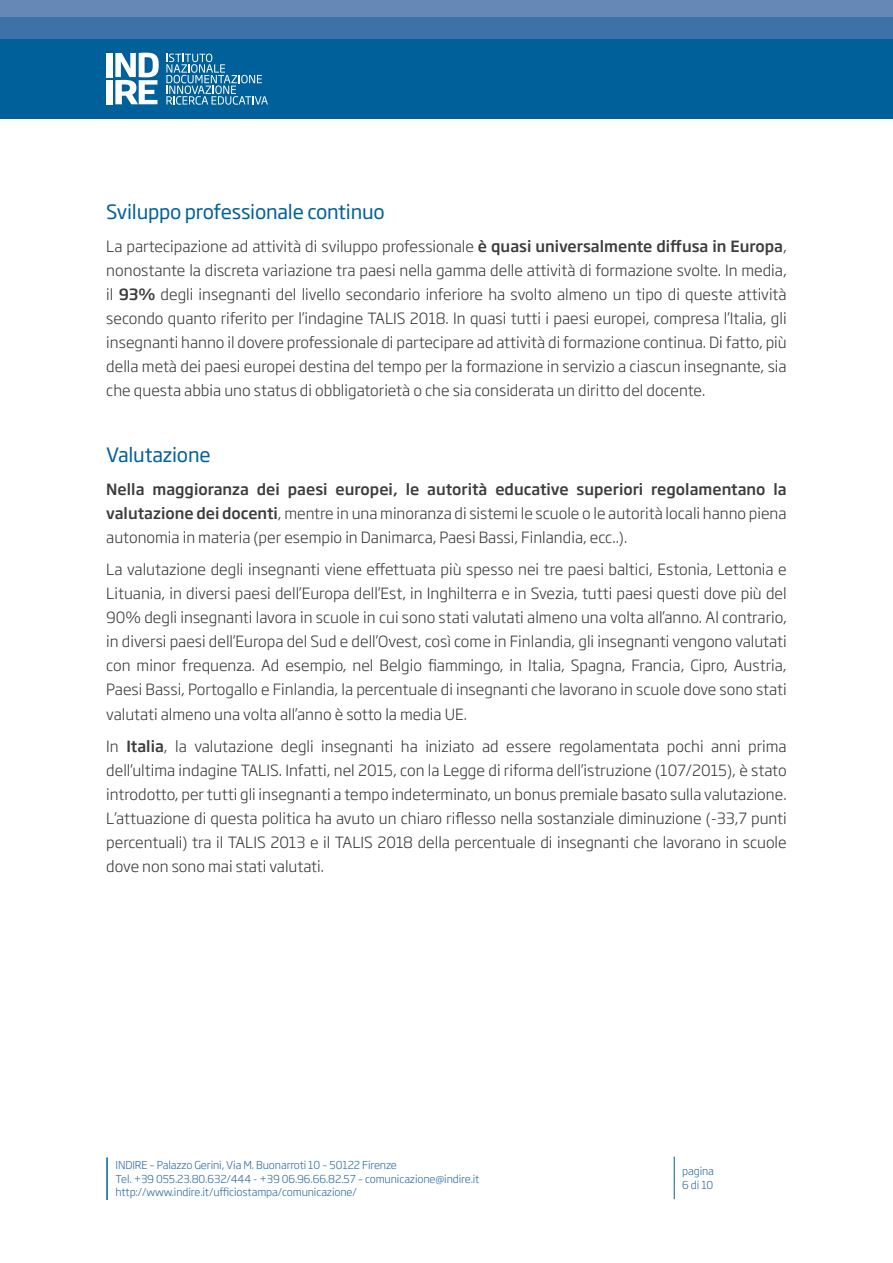
<style>
.page{position:relative;width:893px;height:1263px;background:#fff}
.page>*{position:absolute;margin:0;border:0;box-sizing:border-box;transform-origin:0 0}
.t1{font:19.5px "Soho Gothic Pro";letter-spacing:-.01em;color:#006099}
.t2{font:300 15.3px/24px "Soho Gothic Pro";color:#3c3c3b;text-align:justify}
.t3{font:300 10.8px/13.5px "Soho Gothic Pro";letter-spacing:-.01em;color:#2f6ca2}
.s1{font-weight:500}
</style>
<div class="page">
<hr style="left:106px;top:1157px;width:2px;height:43px;background:#006099">
<hr style="left:674px;top:1157px;width:1px;height:42px;background:#006099">
<div style="left:0;top:38px;width:893px;height:81px;background:#006099"></div>
<div style="left:0;top:17px;width:893px;height:21px;background:#3e72a7"></div>
<div style="left:0;top:0;width:893px;height:17px;background:#6588b6"></div>
<svg style="left:166px;top:54px;width:102px;height:51px"></svg>
<div style="left:106px;top:53px;width:6px;height:24px;background:#fff"></div>
<div style="left:106px;top:80px;width:6px;height:24px;background:#fff"></div>
<svg style="left:115px;top:53px;width:44px;height:51px"></svg>
<p class="t1" style="left:106px;top:197px;width:280px">Sviluppo professionale continuo</p>
<p class="t2" style="left:106px;top:233px;width:682px">La partecipazione ad attività di sviluppo professionale <span class="s1">è quasi universalmente diffusa in Europa</span>, nonostante la discreta variazione tra paesi nella gamma delle attività di formazione svolte. In media, il <span class="s1">93%</span> degli insegnanti del livello secondario inferiore ha svolto almeno un tipo di queste attività secondo quanto riferito per l’indagine TALIS 2018. In quasi tutti i paesi europei, compresa l’Italia, gli insegnanti hanno il dovere professionale di partecipare ad attività di formazione continua. Di fatto, più della metà dei paesi europei destina del tempo per la formazione in servizio a ciascun insegnante, sia che questa abbia uno status di obbligatorietà o che sia considerata un diritto del docente.</p>
<p class="t1" style="left:106px;top:440px;width:106px">Valutazione</p>
<p class="t2" style="left:106px;top:476px;width:682px"><span class="s1">Nella maggioranza dei paesi europei, le autorità educative superiori regolamentano la valutazione dei docenti</span>, mentre in una minoranza di sistemi le scuole o le autorità locali hanno piena autonomia in materia (per esempio in Danimarca, Paesi Bassi, Finlandia, ecc..).</p>
<p class="t2" style="left:106px;top:557px;width:682px">La valutazione degli insegnanti viene effettuata più spesso nei tre paesi baltici, Estonia, Lettonia e Lituania, in diversi paesi dell’Europa dell’Est, in Inghilterra e in Svezia, tutti paesi questi dove più del 90% degli insegnanti lavora in scuole in cui sono stati valutati almeno una volta all’anno. Al contrario, in diversi paesi dell’Europa del Sud e dell’Ovest, così come in Finlandia, gli insegnanti vengono valutati con minor frequenza. Ad esempio, nel Belgio fiammingo, in Italia, Spagna, Francia, Cipro, Austria, Paesi Bassi, Portogallo e Finlandia, la percentuale di insegnanti che lavorano in scuole dove sono stati valutati almeno una volta all’anno è sotto la media UE.</p>
<p class="t2" style="left:106px;top:733px;width:682px">In <span class="s1">Italia</span>, la valutazione degli insegnanti ha iniziato ad essere regolamentata pochi anni prima dell’ultima indagine TALIS. Infatti, nel 2015, con la Legge di riforma dell’istruzione (107/2015), è stato introdotto, per tutti gli insegnanti a tempo indeterminato, un bonus premiale basato sulla valutazione.<br>L’attuazione di questa politica ha avuto un chiaro riflesso nella sostanziale diminuzione (-33,7 punti percentuali) tra il TALIS 2013 e il TALIS 2018 della percentuale di insegnanti che lavorano in scuole dove non sono mai stati valutati.</p>
<p class="t3" style="left:116px;top:1158px;width:365px">INDIRE – Palazzo Gerini, Via M. Buonarroti 10 – 50122 Firenze<br>Tel. +39 055.23.80.632/444 - +39 06.96.66.82.57 – comunicazione@indire.it http://www.indire.it/ufficiostampa/comunicazione/</p>
<p class="t3" style="left:682px;top:1164px;width:33px">pagina<br>6 di 10</p>
</div>
